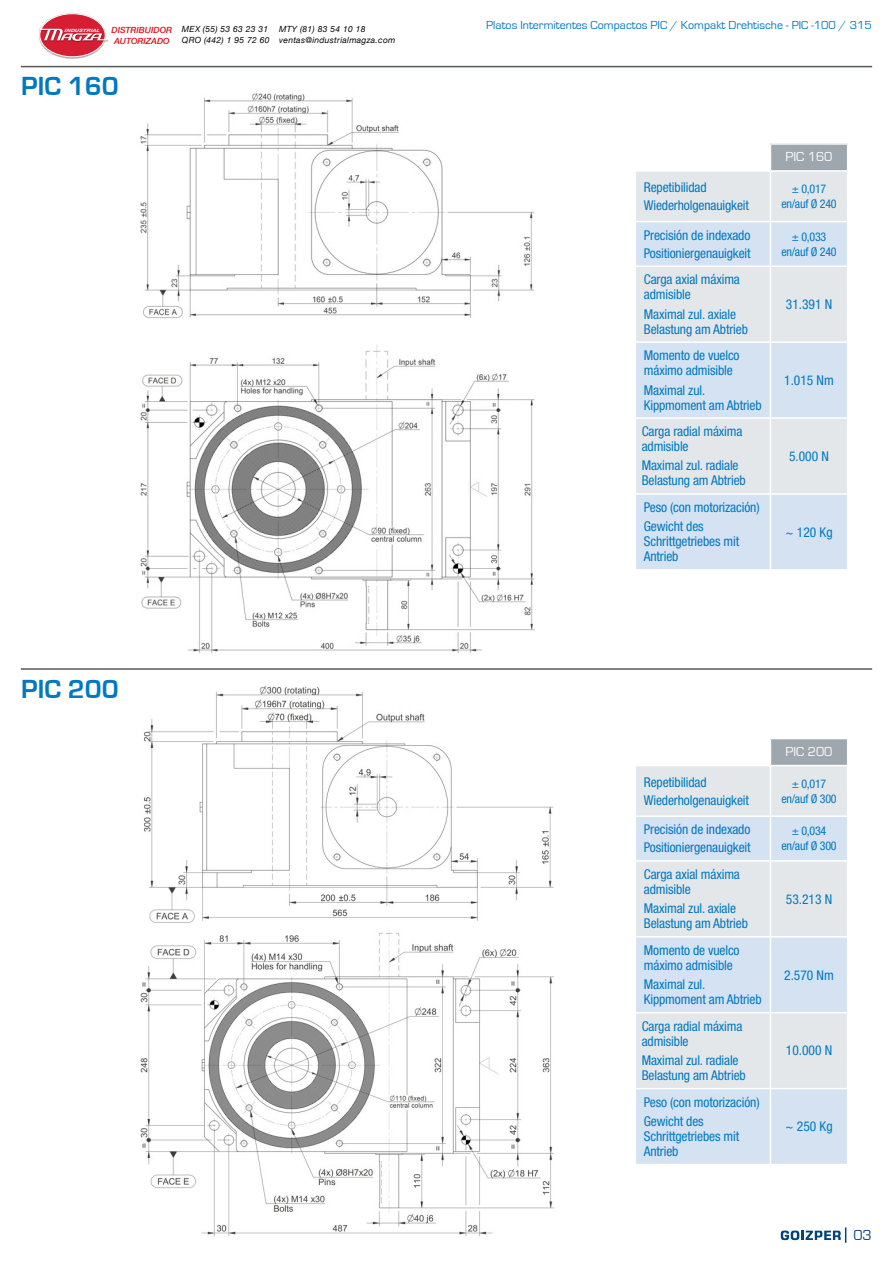
<style>
.page{position:relative;width:893px;height:1263px;background:#fff}
.page>*{position:absolute;margin:0;border:0;box-sizing:border-box;transform-origin:0 0}
.t1{font:700 27px "Eurostile";color:#0079c2}
.t2{font:15px "Eurostile";color:#00447b}
.t3{font:condensed 13.5px/15px "Helvetica Neue LT Std";letter-spacing:-.01em;color:#0079c2}
.t4{font:13.5px "Eurostile";color:#fff}
.t5{font:condensed 12px "Helvetica Neue LT Std";letter-spacing:-.02em;color:#0079c2}
.t6{font:12px "Eurostile";color:#0079c2}
.t7{font:italic 8.55px/10.5px "Helvetica Neue";letter-spacing:.035em;color:#000}
.t8{font:italic 500 8.55px/10.2px "Helvetica Neue";color:#e20916}
.t9{font:italic 700 4.5px "Helvetica Neue";color:#fff;scale:1.26 1}
</style>
<div class="page">
<svg style="left:781px;top:1227px;width:65px;height:16px"></svg>
<img style="left:25px;top:65px;width:590px;height:589px">
<img style="left:20px;top:668px;width:534px;height:569px">
<div style="left:770px;top:144px;width:78px;height:27px;background:#9ea6ae"></div>
<div style="left:636px;top:172px;width:211px;height:49px;background:#e4e7ea"></div>
<svg style="left:636px;top:222px;width:211px;height:347px;background:#dbe4ee"></svg>
<hr style="left:770px;top:172px;width:1px;height:49px;background:#fff">
<hr style="left:770px;top:222px;width:1px;height:43px;background:#fff">
<hr style="left:635px;top:265px;width:135px;height:2px;background:#fff">
<hr style="left:770px;top:265px;width:78px;height:2px;background:#fff">
<hr style="left:770px;top:267px;width:1px;height:74px;background:#fff">
<hr style="left:635px;top:341px;width:135px;height:2px;background:#fff">
<hr style="left:770px;top:341px;width:78px;height:2px;background:#fff">
<hr style="left:770px;top:343px;width:1px;height:74px;background:#fff">
<hr style="left:635px;top:417px;width:135px;height:2px;background:#fff">
<hr style="left:770px;top:417px;width:78px;height:2px;background:#fff">
<hr style="left:770px;top:419px;width:1px;height:74px;background:#fff">
<hr style="left:635px;top:493px;width:135px;height:2px;background:#fff">
<hr style="left:770px;top:493px;width:78px;height:2px;background:#fff">
<hr style="left:770px;top:495px;width:1px;height:74px;background:#fff">
<hr style="left:770px;top:143px;width:78px;height:2px;background:#fff">
<svg style="left:770px;top:145px;width:1px;height:25px"></svg>
<svg style="left:847px;top:145px;width:1px;height:25px"></svg>
<hr style="left:770px;top:170px;width:78px;height:2px;background:#fff">
<div style="left:770px;top:738px;width:78px;height:27px;background:#9ea6ae"></div>
<div style="left:636px;top:766px;width:211px;height:49px;background:#e4e7ea"></div>
<svg style="left:636px;top:817px;width:211px;height:347px;background:#dbe4ee"></svg>
<hr style="left:770px;top:766px;width:1px;height:49px;background:#fff">
<hr style="left:770px;top:817px;width:1px;height:43px;background:#fff">
<hr style="left:635px;top:860px;width:135px;height:2px;background:#fff">
<hr style="left:770px;top:860px;width:78px;height:2px;background:#fff">
<hr style="left:770px;top:862px;width:1px;height:74px;background:#fff">
<hr style="left:635px;top:936px;width:135px;height:1px;background:#fff">
<hr style="left:770px;top:936px;width:78px;height:1px;background:#fff">
<hr style="left:770px;top:937px;width:1px;height:75px;background:#fff">
<hr style="left:635px;top:1012px;width:135px;height:1px;background:#fff">
<hr style="left:770px;top:1012px;width:78px;height:1px;background:#fff">
<hr style="left:770px;top:1013px;width:1px;height:75px;background:#fff">
<hr style="left:635px;top:1088px;width:135px;height:1px;background:#fff">
<hr style="left:770px;top:1088px;width:78px;height:1px;background:#fff">
<hr style="left:770px;top:1089px;width:1px;height:75px;background:#fff">
<hr style="left:770px;top:738px;width:78px;height:1px;background:#fff">
<svg style="left:770px;top:739px;width:1px;height:26px"></svg>
<svg style="left:847px;top:739px;width:1px;height:26px"></svg>
<hr style="left:21px;top:66px;width:851px;height:1px;background:#57585a">
<hr style="left:21px;top:668px;width:851px;height:2px;background:#57585a">
<img style="left:40px;top:13px;width:65px;height:46px">
<div style="left:40px;top:14px;width:65px;height:43px;background:#d61d32;border-radius:50%"></div>
<div style="left:39px;top:13px;width:67px;height:44px;border:1px solid #fff;border-radius:50%"></div>
<img style="left:40px;top:28px;width:68px;height:15px">
<svg style="left:39px;top:29px;width:68px;height:12px"></svg>
<p class="t9" style="left:65px;top:27px;width:30px">INDUSTRIA L</p>
<p class="t8" style="left:112px;top:25px;width:62px">DISTRIBUIDOR<br>AUTORIZADO</p>
<p class="t7" style="left:182px;top:25px;width:89px">MEX (55) 53 63 23 31<br>QRO (442) 1 95 72 60</p>
<p class="t7" style="left:279px;top:25px;width:118px">MTY (81) 83 54 10 18 ventas@industrialmagza.com</p>
<p class="t1" style="left:21px;top:72px;width:99px">PIC 160</p>
<p class="t1" style="left:21px;top:674px;width:99px">PIC 200</p>
<p class="t6" style="left:486px;top:19px;width:387px">Platos Intermitentes Compactos PIC / Kompakt Drehtische - PIC -100 / 315</p>
<p class="t3" style="left:644px;top:180px;width:64px">Repetibilidad</p>
<p class="t3" style="left:644px;top:198px;width:107px">Wiederholgenauigkeit</p>
<p class="t3" style="left:644px;top:227px;width:108px">Precisión de indexado</p>
<p class="t3" style="left:644px;top:245px;width:108px">Positioniergenauigkeit</p>
<p class="t3" style="left:644px;top:272px;width:98px">Carga axial máxima admisible</p>
<p class="t3" style="left:644px;top:306px;width:106px">Maximal zul. axiale<br>Belastung am Abtrieb</p>
<p class="t3" style="left:644px;top:348px;width:97px">Momento de vuelco máximo admisible</p>
<p class="t3" style="left:644px;top:382px;width:119px">Maximal zul.<br>Kippmoment am Abtrieb</p>
<p class="t3" style="left:642px;top:424px;width:102px">Carga radial máxima admisible</p>
<p class="t3" style="left:642px;top:458px;width:106px">Maximal zul. radiale<br>Belastung am Abtrieb</p>
<p class="t4" style="left:786px;top:150px;width:48px">PIC 160</p>
<p class="t5" style="left:792px;top:182px;width:36px">± 0,017</p>
<p class="t5" style="left:781px;top:197px;width:57px">en/auf Ø 240</p>
<p class="t5" style="left:792px;top:229px;width:36px">± 0,033</p>
<p class="t5" style="left:781px;top:244px;width:57px">en/auf Ø 240</p>
<p class="t3" style="left:786px;top:297px;width:48px">31.391 N</p>
<p class="t3" style="left:784px;top:373px;width:51px">1.015 Nm</p>
<p class="t3" style="left:789px;top:448px;width:41px">5.000 N</p>
<p class="t3" style="left:644px;top:500px;width:117px">Peso (con motorización)</p>
<p class="t3" style="left:644px;top:519px;width:97px">Gewicht des<br>Schrittgetriebes mit<br>Antrieb</p>
<p class="t3" style="left:785px;top:524px;width:49px">~ 120 Kg</p>
<p class="t3" style="left:644px;top:774px;width:64px">Repetibilidad</p>
<p class="t3" style="left:644px;top:792px;width:107px">Wiederholgenauigkeit</p>
<p class="t3" style="left:644px;top:822px;width:108px">Precisión de indexado</p>
<p class="t3" style="left:644px;top:840px;width:108px">Positioniergenauigkeit</p>
<p class="t3" style="left:644px;top:867px;width:98px">Carga axial máxima admisible</p>
<p class="t3" style="left:644px;top:901px;width:106px">Maximal zul. axiale<br>Belastung am Abtrieb</p>
<p class="t3" style="left:644px;top:942px;width:97px">Momento de vuelco máximo admisible</p>
<p class="t3" style="left:644px;top:977px;width:119px">Maximal zul.<br>Kippmoment am Abtrieb</p>
<p class="t3" style="left:642px;top:1018px;width:102px">Carga radial máxima admisible</p>
<p class="t3" style="left:642px;top:1053px;width:106px">Maximal zul. radiale<br>Belastung am Abtrieb</p>
<p class="t4" style="left:786px;top:744px;width:48px">PIC 200</p>
<p class="t5" style="left:792px;top:776px;width:36px">± 0,017</p>
<p class="t5" style="left:781px;top:791px;width:57px">en/auf Ø 300</p>
<p class="t5" style="left:792px;top:824px;width:36px">± 0,034</p>
<p class="t5" style="left:781px;top:839px;width:57px">en/auf Ø 300</p>
<p class="t3" style="left:786px;top:891px;width:48px">53.213 N</p>
<p class="t3" style="left:784px;top:967px;width:51px">2.570 Nm</p>
<p class="t3" style="left:786px;top:1043px;width:48px">10.000 N</p>
<p class="t3" style="left:644px;top:1094px;width:117px">Peso (con motorización)</p>
<p class="t3" style="left:644px;top:1114px;width:97px">Gewicht des<br>Schrittgetriebes mit<br>Antrieb</p>
<p class="t3" style="left:785px;top:1119px;width:49px">~ 250 Kg</p>
<p class="t2" style="left:853px;top:1227px;width:20px">03</p>
</div>
